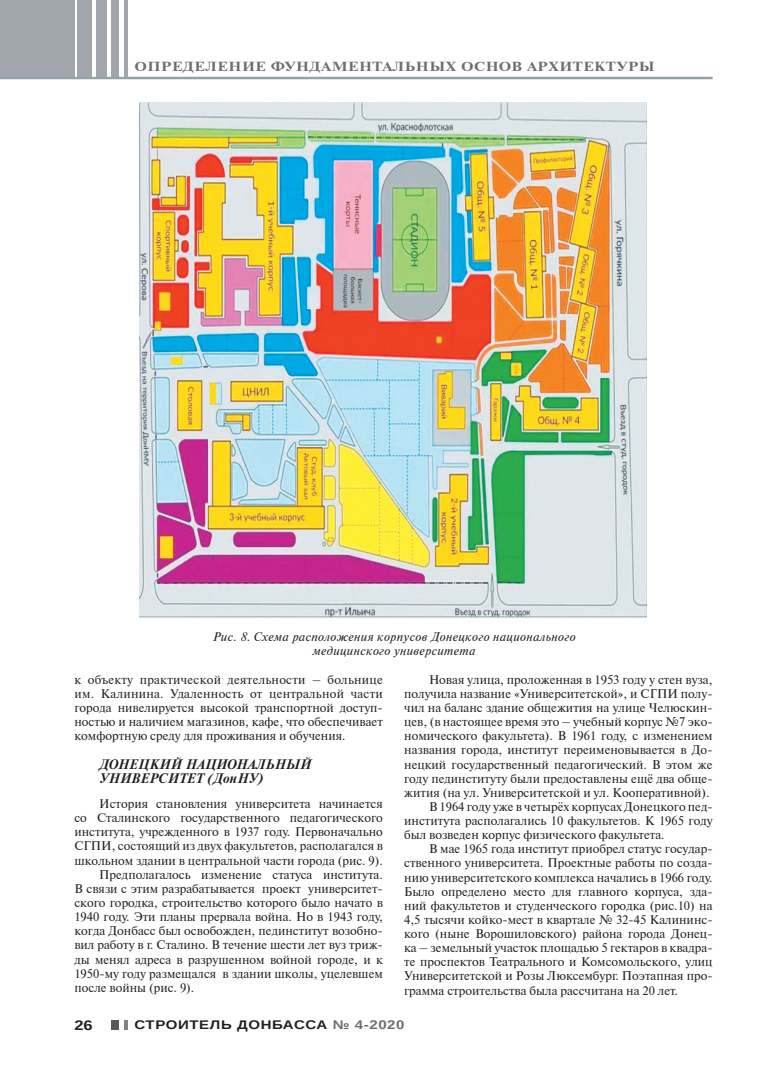
<style>
.page{position:relative;width:780px;height:1088px;background:#fff}
.page>*{position:absolute;margin:0;border:0;box-sizing:border-box;transform-origin:0 0}
.подзаголовок{font:italic 700 13.75px/14.1px "Newton C";letter-spacing:.03em;color:#231f20}
.t1{font:700 13.75px "Arimo";color:#231f20;scale:1.2 1}
.колонтитул{font:700 13.12px "Newton C";letter-spacing:.04em;color:#6c6d70;scale:1.2 1}
.основной{font:12.5px/14.1px "Newton C";color:#231f20;text-align:justify}
.подпись_фото{font:italic 12.5px/14.1px "Newton C";letter-spacing:.03em;color:#231f20;text-align:center}
.t2{font:700 12.5px "Arimo";letter-spacing:.04em;color:#231f20;scale:1.2 1}
.s1{color:#6c6d70}
</style>
<div class="page">
<div style="left:0;top:0;width:74px;height:78px;background:#a0a6ac"></div>
<div style="left:78px;top:0;width:14px;height:78px;background:#a0a6ac"></div>
<div style="left:96px;top:0;width:11px;height:78px;background:#a0a6ac"></div>
<div style="left:111px;top:0;width:7px;height:78px;background:#a0a6ac"></div>
<hr style="left:124px;top:0;width:3px;height:78px;background:#a0a6ac">
<div style="left:111px;top:1020px;width:7px;height:9px;background:#57585a"></div>
<svg style="left:124px;top:1020px;width:3px;height:9px"></svg>
<hr style="left:0;top:77px;width:712px;height:2px;background:#94a2aa">
<img style="left:140px;top:103px;width:506px;height:515px">
<p class="колонтитул" style="left:134px;top:59px;width:435px">ОПРЕДЕЛЕНИЕ ФУНДАМЕНТАЛЬНЫХ ОСНОВ АРХИТЕКТУРЫ</p>
<p class="подпись_фото" style="left:213px;top:629px;width:364px">Рис. 8. Схема расположения корпусов Донецкого национального медицинского университета</p>
<p class="основной" style="left:74px;top:672px;width:310px">к объекту практической деятельности – больнице им. Калинина. Удаленность от центральной части города нивелируется высокой транспортной доступ&shy;ностью и наличием магазинов, кафе, что обеспечивает комфортную среду для проживания и обучения.</p>
<p class="подзаголовок" style="left:99px;top:757px;width:213px">ДОНЕЦКИЙ НАЦИОНАЛЬНЫЙ<br>УНИВЕРСИТЕТ (ДонНУ)</p>
<p class="основной" style="left:74px;top:797px;width:310px;text-indent:25px">История становления университета начинается со Сталинского государственного педагогического института, учрежденного в 1937 году. Первоначально СГПИ, состоящий из двух факультетов, располагался в школьном здании в центральной части города (рис. 9).</p>
<p class="основной" style="left:74px;top:867px;width:310px;text-indent:25px">Предполагалось изменение статуса института.<br>В связи с этим разрабатывается проект университет&shy;ского городка, строительство которого было начато в 1940 году. Эти планы прервала война. Но в 1943 году, когда Донбасс был освобожден, пединститут возобно&shy;вил работу в г. Сталино. В течение шести лет вуз триж&shy;ды менял адреса в разрушенном войной городе, и к 1950-му году размещался в здании школы, уцелевшем после войны (рис. 9).</p>
<p class="основной" style="left:404px;top:672px;width:310px;text-indent:25px">Новая улица, проложенная в 1953 году у стен вуза, получила название «Университетской», и СГПИ полу&shy;чил на баланс здание общежития на улице Челюскин&shy;цев, (в настоящее время это – учебный корпус №7 эко&shy;номического факультета). В 1961 году, с изменением названия города, институт переименовывается в До&shy;нецкий государственный педагогический. В этом же году пединституту были предоставлены ещё два обще&shy;жития (на ул. Университетской и ул. Кооперативной).</p>
<p class="основной" style="left:404px;top:799px;width:310px;text-indent:25px">В 1964 году уже в четырёх корпусах Донецкого пед&shy;института располагались 10 факультетов. К 1965 году был возведен корпус физического факультета.</p>
<p class="основной" style="left:404px;top:842px;width:310px;text-align:left;text-indent:25px">В мае 1965 года институт приобрел статус государ&shy;ственного университета. Проектные работы по созда&shy;нию университетского комплекса начались в 1966 году.<br>Было определено место для главного корпуса, зда&shy;ний факультетов и студенческого городка (рис.10) на 4,5 тысячи койко-мест в квартале № 32-45 Калининс&shy;кого (ныне Ворошиловского) района города Донец&shy;ка – земельный участок площадью 5 гектаров в квадра&shy;те проспектов Театрального и Комсомольского, улиц Университетской и Розы Люксембург. Поэтапная про&shy;грамма строительства была рассчитана на 20 лет.</p>
<p class="t1" style="left:74px;top:1016px;width:17px">26</p>
<p class="t2" style="left:134px;top:1016px;width:226px">СТРОИТЕЛЬ ДОНБАССА <span class="s1">№ 4-2020</span></p>
</div>
